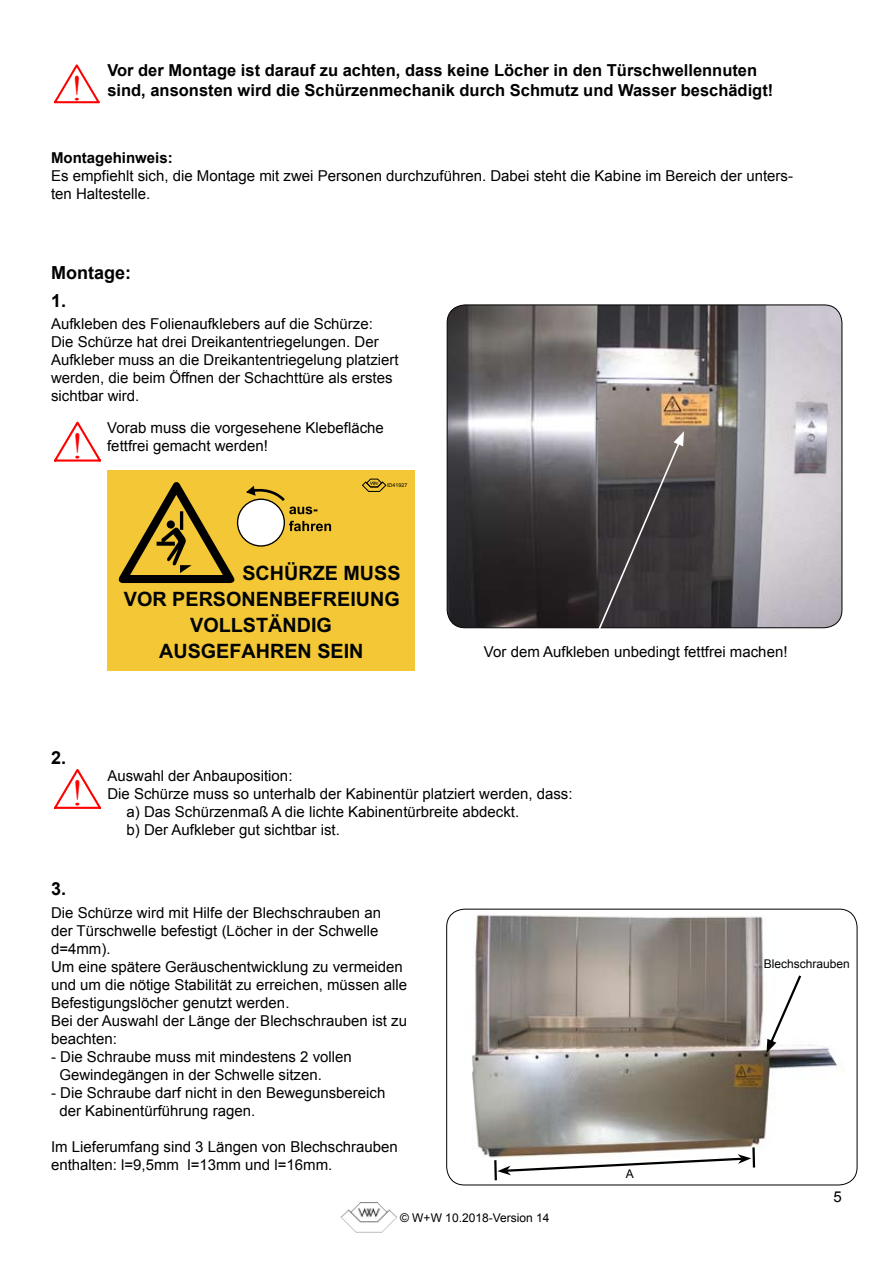
<style>
.page{position:relative;width:893px;height:1263px;background:#fff}
.page>*{position:absolute;margin:0;border:0;box-sizing:border-box;transform-origin:0 0}
.t1{font:36.45px "Times New Roman";color:#f00}
.t2{font:700 19.8px/26.1px "Arial";color:#000302;text-align:right}
.t3{font:700 18px "Arial";color:#000}
.t4{font:700 16.5px/19.8px "Arial";color:#000}
.t5{font:15px/18px "Arial";color:#000}
.t6{font:700 15px "Arial";color:#000}
.t7{font:12px "Arial";color:#000}
.t8{font:5.4px "Arial";color:#000}
.s1{font-family:"Times New Roman";font-weight:400;font-size:35.4px;color:#f00}
</style>
<div class="page">
<img style="left:341px;top:1202px;width:56px;height:30px">
<img style="left:447px;top:909px;width:400px;height:270px">
<div style="left:446px;top:909px;width:411px;height:276px;border:1px solid #000;border-radius:18px"></div>
<img style="left:447px;top:305px;width:395px;height:323px;border-radius:18px">
<svg style="left:54px;top:421px;width:47px;height:41px"></svg>
<svg style="left:589px;top:431px;width:95px;height:198px;background:#4c4748"></svg>
<svg style="left:54px;top:64px;width:46px;height:40px"></svg>
<div style="left:107px;top:470px;width:307px;height:200px;background:#f3c736"></div>
<svg style="left:362px;top:479px;width:24px;height:13px"></svg>
<div style="left:238px;top:499px;width:46px;height:47px;background:#fff;border-radius:50%"></div>
<div style="left:237px;top:499px;width:48px;height:48px;border:1px solid #000;border-radius:50%"></div>
<svg style="left:289px;top:521px;width:42px;height:10px"></svg>
<svg style="left:246px;top:486px;width:71px;height:28px"></svg>
<svg style="left:118px;top:482px;width:117px;height:101px"></svg>
<svg style="left:54px;top:769px;width:47px;height:40px"></svg>
<svg style="left:493px;top:1145px;width:263px;height:36px"></svg>
<svg style="left:766px;top:973px;width:37px;height:80px"></svg>
<p class="t4" style="left:71px;top:61px;width:704px;text-indent:36px">Vor der Montage ist darauf zu achten, dass keine Löcher in den Türschwellennuten<br><span class="s1">!</span> sind, ansonsten wird die Schürzenmechanik durch Schmutz und Wasser beschädigt!</p>
<p class="t6" style="left:51px;top:147px;width:123px">Montagehinweis:</p>
<p class="t5" style="left:51px;top:166px;width:744px">Es empfiehlt sich, die Montage mit zwei Personen durchzuführen. Dabei steht die Kabine im Bereich der unters&shy;ten Haltestelle.</p>
<p class="t3" style="left:51px;top:261px;width:81px">Montage:</p>
<p class="t3" style="left:51px;top:289px;width:17px">1.</p>
<p class="t5" style="left:51px;top:315px;width:349px">Aufkleben des Folienaufklebers auf die Schürze:<br>Die Schürze hat drei Dreikantentriegelungen. Der Aufkleber muss an die Dreikantentriegelung platziert werden, die beim Öffnen der Schachttüre als erstes sichtbar wird.</p>
<h1 class="t1" style="left:72px;top:421px;width:14px">!</h1>
<p class="t5" style="left:107px;top:419px;width:278px">Vorab muss die vorgesehene Klebefläche fettfrei gemacht werden!</p>
<p class="t8" style="left:387px;top:481px;width:22px">ID41927</p>
<h2 class="t2" style="left:124px;top:561px;width:278px">SCHÜRZE MUSS<br>VOR PERSONENBEFREIUNG</h2>
<h2 class="t2" style="left:159px;top:638px;width:206px">AUSGEFAHREN SEIN</h2>
<h2 class="t2" style="left:190px;top:613px;width:143px">VOLLSTÄNDIG</h2>
<p class="t5" style="left:484px;top:643px;width:305px">Vor dem Aufkleben unbedingt fettfrei machen!</p>
<p class="t3" style="left:51px;top:746px;width:17px">2.</p>
<h1 class="t1" style="left:72px;top:768px;width:14px">!</h1>
<p class="t3" style="left:51px;top:877px;width:17px">3.</p>
<p class="t5" style="left:107px;top:766px;width:187px">Auswahl der Anbauposition:</p>
<p class="t5" style="left:107px;top:784px;width:467px">Die Schürze muss so unterhalb der Kabinentür platziert werden, dass:</p>
<p class="t5" style="left:127px;top:802px;width:394px">a) Das Schürzenmaß A die lichte Kabinentürbreite abdeckt.</p>
<p class="t5" style="left:126px;top:820px;width:215px">b) Der Aufkleber gut sichtbar ist.</p>
<p class="t5" style="left:51px;top:904px;width:358px">Die Schürze wird mit Hilfe der Blechschrauben an<br>der Türschwelle befestigt (Löcher in der Schwelle d=4mm).<br>Um eine spätere Geräuschentwicklung zu vermeiden und um die nötige Stabilität zu erreichen, müssen alle Befestigungslöcher genutzt werden.<br>Bei der Auswahl der Länge der Blechschrauben ist zu beachten:</p>
<p class="t5" style="left:59px;top:1048px;width:294px;text-indent:-8px">- Die Schraube muss mit mindestens 2 vollen<br>Gewindegängen in der Schwelle sitzen.</p>
<p class="t5" style="left:59px;top:1084px;width:327px;text-indent:-8px">- Die Schraube darf nicht in den Bewegunsbereich der Kabinentürführung ragen.</p>
<p class="t5" style="left:51px;top:1138px;width:348px">Im Lieferumfang sind 3 Längen von Blechschrauben enthalten: l=9,5mm l=13mm und l=16mm.</p>
<p class="t7" style="left:400px;top:1210px;width:151px">© W+W 10.2018-Version 14</p>
<p class="t7" style="left:626px;top:1166px;width:10px">A</p>
<p class="t7" style="left:764px;top:955px;width:88px">Blechschrauben</p>
</div>
